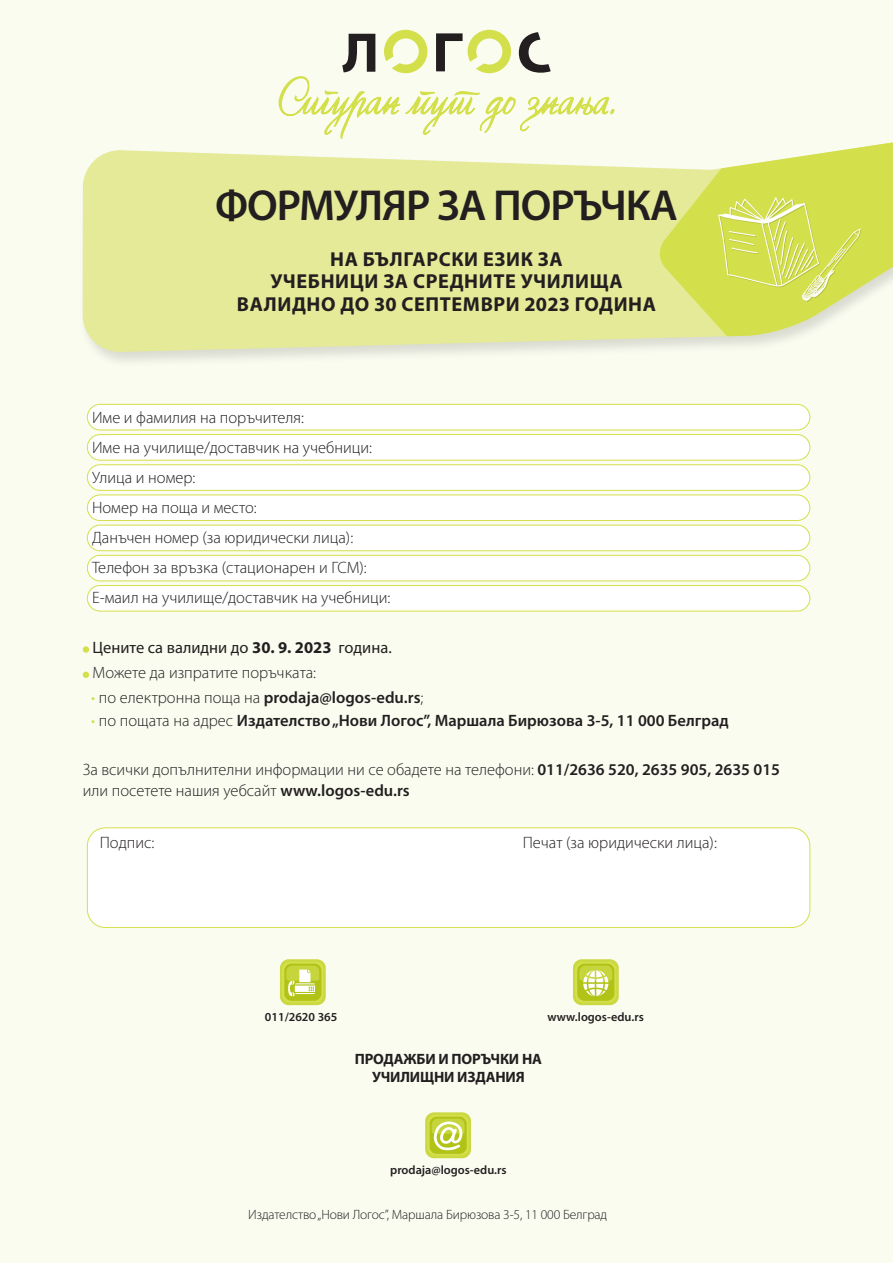
<style>
.page{position:relative;width:893px;height:1263px;background:#fafcf0}
.page>*{position:absolute;margin:0;border:0;box-sizing:border-box;transform-origin:0 0}
.t1{font:600 43.5px "Myriad Pro";letter-spacing:-.025em;color:#231f20}
.t2{font:700 20.25px/22.2px "Myriad Pro";letter-spacing:.03em;color:#231f20;text-align:center}
.t3{font:300 16.5px/30px "Myriad Pro";color:#231f20}
.t4{font:600 16.5px "Myriad Pro";color:#231f20}
.t5{font:700 15px/18px "Myriad Pro";letter-spacing:-.01em;color:#231f20;text-align:center}
.t6{font:300 13.5px "Myriad Pro";letter-spacing:-.01em;color:#231f20}
.t7{font:600 12.3px "Myriad Pro";color:#231f20}
.s1{font-weight:400}
.s2{font-weight:700}
.s3{font-weight:300;color:#d4df4c}
.s4{font-weight:300}
.s5{font-weight:600}
</style>
<div class="page">
<div style="left:78px;top:124px;width:815px;height:244px;background:#231f20;opacity:.15"></div>
<svg style="left:83px;top:126px;width:810px;height:226px;background:#e6eca4"></svg>
<svg style="left:658px;top:142px;width:235px;height:210px;fill:#d4df4c"></svg>
<svg style="left:278px;top:30px;width:342px;height:117px"></svg>
<svg style="left:718px;top:196px;width:143px;height:106px;background:#d6e05f"></svg>
<div style="left:87px;top:404px;width:723px;height:26px;background:#fff;border-radius:13px"></div>
<div style="left:87px;top:404px;width:723px;height:26px;border:1px solid #d4df4c;border-radius:13px"></div>
<div style="left:87px;top:434px;width:723px;height:26px;background:#fff;border-radius:13px"></div>
<div style="left:87px;top:434px;width:723px;height:26px;border:1px solid #d4df4c;border-radius:13px"></div>
<div style="left:87px;top:465px;width:723px;height:25px;background:#fff;border-radius:13px"></div>
<div style="left:87px;top:464px;width:723px;height:27px;border:1px solid #d4df4c;border-radius:13px"></div>
<div style="left:87px;top:495px;width:723px;height:25px;background:#fff;border-radius:13px"></div>
<div style="left:87px;top:494px;width:723px;height:27px;border:1px solid #d4df4c;border-radius:13px"></div>
<div style="left:87px;top:525px;width:723px;height:26px;background:#fff;border-radius:13px"></div>
<div style="left:87px;top:525px;width:723px;height:26px;border:1px solid #d4df4c;border-radius:13px"></div>
<div style="left:87px;top:555px;width:723px;height:26px;background:#fff;border-radius:13px"></div>
<div style="left:87px;top:555px;width:723px;height:26px;border:1px solid #d4df4c;border-radius:13px"></div>
<div style="left:87px;top:585px;width:723px;height:26px;background:#fff;border-radius:13px"></div>
<div style="left:87px;top:585px;width:723px;height:26px;border:1px solid #d4df4c;border-radius:13px"></div>
<div style="left:87px;top:828px;width:723px;height:99px;background:#fff;border-radius:18px"></div>
<div style="left:87px;top:827px;width:723px;height:101px;border:1px solid #d4df4c;border-radius:18px"></div>
<div style="left:83px;top:646px;width:6px;height:7px;background:#d4df4c;border-radius:50%"></div>
<svg style="left:83px;top:672px;width:6px;height:6px"></svg>
<div style="left:573px;top:959px;width:46px;height:46px;background:#cad841;border-radius:9px"></div>
<svg style="left:575px;top:962px;width:41px;height:40px"></svg>
<div style="left:577px;top:963px;width:37px;height:38px;background:#b0c316;border-radius:7px"></div>
<svg style="left:579px;top:965px;width:34px;height:31px"></svg>
<div style="left:280px;top:959px;width:46px;height:46px;background:#cad841;border-radius:9px"></div>
<svg style="left:282px;top:962px;width:41px;height:40px"></svg>
<div style="left:284px;top:963px;width:37px;height:38px;background:#b0c316;border-radius:7px"></div>
<svg style="left:286px;top:965px;width:34px;height:31px"></svg>
<div style="left:425px;top:1112px;width:46px;height:46px;background:#cad841;border-radius:9px"></div>
<svg style="left:427px;top:1115px;width:42px;height:41px"></svg>
<svg style="left:430px;top:1117px;width:37px;height:37px"></svg>
<svg style="left:432px;top:1118px;width:33px;height:33px"></svg>
<h1 class="t1" style="left:215px;top:177px;width:464px">ФОРМУЛЯР ЗА ПОРЪЧКА</h1>
<p class="t2" style="left:237px;top:247px;width:421px">НА БЪЛГАРСКИ ЕЗИК ЗА<br>УЧЕБНИЦИ ЗА СРЕДНИТЕ УЧИЛИЩА<br>ВАЛИДНО ДО 30 СЕПТЕМВРИ 2023 ГОДИНА</p>
<p class="t3" style="left:92px;top:403px;width:300px">Име и фамилия на поръчителя:<br>Име на училище/доставчик на учебници:<br>Улица и номер:<br>Номер на поща и место:<br>Данъчен номер (за юридически лица):<br>Телефон за връзка (стационарен и ГСМ):<br>Е-маил на училище/доставчик на учебници:</p>
<p class="t3" style="left:93px;top:635px;width:301px;line-height:25.2px"><span class="s1">Цените са валидни до</span> <span class="s2">30. 9. 2023</span> <span class="s1">година.<br></span>Можете да изпратите поръчката:</p>
<p class="t4" style="left:91px;top:687px;width:334px"><span class="s3">•</span> <span class="s4">по електронна поща на</span> prodaja@logos-edu.rs<span class="s4">;</span></p>
<p class="t4" style="left:91px;top:710px;width:639px"><span class="s3">•</span> <span class="s4">по пощата на адрес</span> Издателство „Нови Логос”, Маршала Бирюзова 3-5, 11 000 Белград</p>
<p class="t3" style="left:83px;top:759px;width:699px;line-height:21px">За всички допълнителни информации ни се обадете на телефони: <span class="s5">011/2636 520, 2635 905, 2635 015 </span>или посетете нашия уебсайт <span class="s5">www.logos-edu.rs</span></p>
<p class="t3" style="left:100px;top:828px;width:56px">Подпис:</p>
<p class="t3" style="left:523px;top:828px;width:196px">Печат (за юридически лица):</p>
<p class="t7" style="left:265px;top:1009px;width:74px">011/2620 365</p>
<p class="t7" style="left:547px;top:1009px;width:98px">www.logos-edu.rs</p>
<p class="t5" style="left:355px;top:1049px;width:189px">ПРОДАЖБИ И ПОРЪЧКИ НА<br>УЧИЛИЩНИ ИЗДАНИЯ</p>
<p class="t7" style="left:390px;top:1162px;width:118px">prodaja@logos-edu.rs</p>
<p class="t6" style="left:248px;top:1207px;width:360px">Издателство „Нови Логос”, Маршала Бирюзова 3-5, 11 000 Белград</p>
</div>
